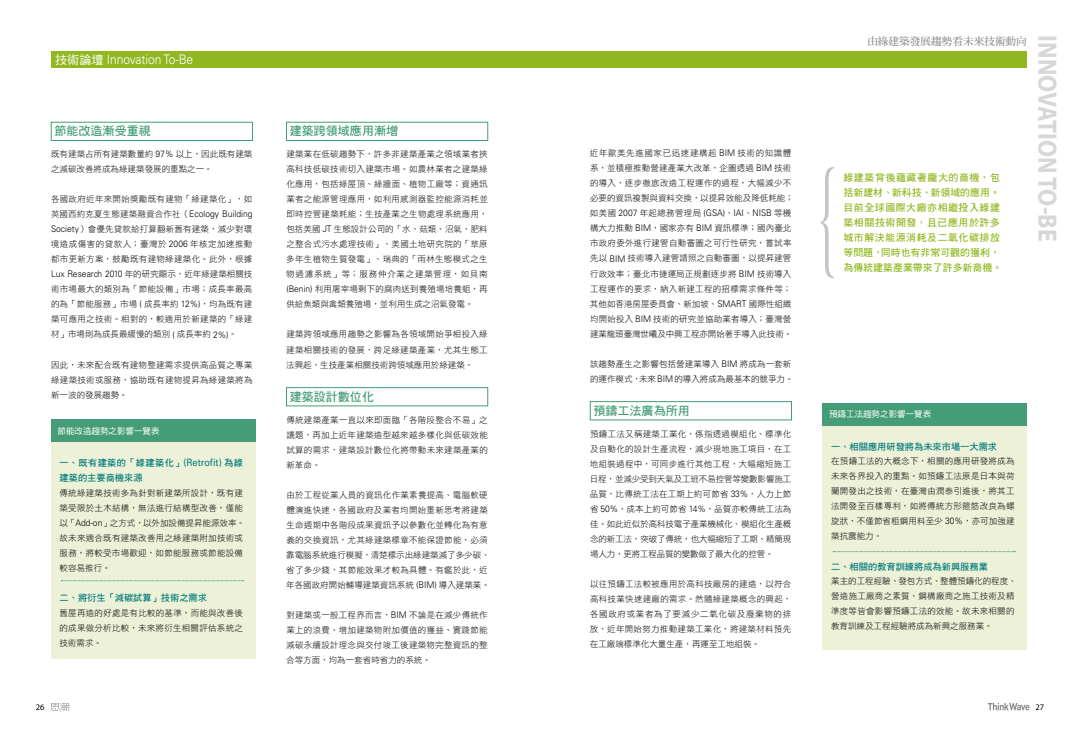
<style>
.page{position:relative;width:1078px;height:738px;background:#fff}
.page>*{position:absolute;margin:0;border:0;box-sizing:border-box;transform-origin:0 0}
.t1{font:700 26.7px "Myriad Pro";color:#d6d7d7;scale:.89 1}
.t2{font:300 13.2px "Univers LT Std";color:#fff;scale:.91 1}
.t3{font:12px "DF Hei Std W7";color:#449d77}
.t4{font:10.6px "DF Ming Std W7";color:#898989}
.t5{font:9.9px/15px "DF Hei Std W7";letter-spacing:.055em;color:#91b821}
.t6{font:9.2px "DF Hei Std W7";color:#007b7a}
.t7{font:9.2px/15px "DF Hei Std W7";letter-spacing:.025em;color:#007b7a}
.t8{font:300 9.1px "Univers LT Std";color:#000;scale:.93 1}
.t9{font:8.5px/15px "DF Hei Std W3";letter-spacing:.03em;color:#000;text-align:justify}
.t10{font:8.5px/15px "DF Hei Std W3";color:#000}
.t11{font:8.5px "DF Hei Std W5";color:#fff}
.t12{font:8.5px "Myriad Pro";color:#000}
.s1{font-family:"DF Hei Std W5";font-weight:400;font-size:12px}
.s2{font-family:"Univers LT Std";font-weight:300;font-size:9.1px}
.s3{font-family:"DF Hei Std W3";font-weight:400;font-size:8.5px}
.s4{font-family:"Univers LT Std";font-size:10.1px}
</style>
<div class="page">
<svg style="left:987px;top:703px;width:42px;height:6px"></svg>
<svg style="left:50px;top:703px;width:19px;height:7px"></svg>
<div style="left:51px;top:51px;width:975px;height:16px;background:#91b821"></div>
<div style="left:51px;top:122px;width:201px;height:18px;border:1px solid #449d77"></div>
<div style="left:286px;top:122px;width:202px;height:18px;border:1px solid #449d77"></div>
<div style="left:286px;top:387px;width:202px;height:19px;border:1px solid #449d77"></div>
<div style="left:590px;top:401px;width:201px;height:19px;border:1px solid #449d77"></div>
<div style="left:51px;top:419px;width:204px;height:239px;background:#ecf1d8"></div>
<div style="left:51px;top:419px;width:204px;height:22px;background:#449d77"></div>
<svg style="left:61px;top:580px;width:183px;height:1px"></svg>
<div style="left:822px;top:403px;width:204px;height:246px;background:#ecf1d8"></div>
<div style="left:822px;top:403px;width:204px;height:22px;background:#449d77"></div>
<svg style="left:832px;top:551px;width:183px;height:1px"></svg>
<svg style="left:820px;top:167px;width:13px;height:111px"></svg>
<h2 class="t2" style="left:55px;top:51px;width:153px"><span class="s1">技術論壇</span> Innovation To-Be</h2>
<h3 class="t3" style="left:54px;top:124px;width:98px">節能改造漸受重視</h3>
<p class="t10" style="left:51px;top:146px;width:203px">既有建築占所有建築數量約 <span class="s2">97%</span> 以上，因此既有建築之減碳改善將成為綠建築發展的重點之一。</p>
<p class="t9" style="left:51px;top:191px;width:203px">各國政府近年來開始獎勵既有建物「綠建築化」，如英國西約克夏生態建築融資合作社（<span class="s2">Ecology Building Society</span>）會優先貸款給打算翻新舊有建築，減少對環境造成傷害的貸款人；臺灣於 <span class="s2">2006</span> 年核定加速推動都市更新方案，鼓勵既有建物綠建築化。此外，根據</p>
<p class="t8" style="left:51px;top:268px;width:218px">Lux Research 2010 <span class="s3">年的研究顯示，近年綠建築相關技</span></p>
<p class="t9" style="left:51px;top:281px;width:203px">術市場最大的類別為「節能設備」市場；成長率最高的為「節能服務」市場 <span class="s2">(</span> 成長率約 <span class="s2">12%)</span>，均為既有建築可應用之技術。相對的，較適用於新建築的「綠建材」市場則為成長最緩慢的類別 <span class="s2">(</span> 成長率約 <span class="s2">2%)</span>。</p>
<p class="t9" style="left:51px;top:356px;width:203px">因此，未來配合既有建物整建需求提供高品質之專業綠建築技術或服務，協助既有建物提昇為綠建築將為新一波的發展趨勢。</p>
<p class="t11" style="left:57px;top:425px;width:104px">節能改造趨勢之影響一覽表</p>
<p class="t7" style="left:60px;top:455px;width:185px">一、既有建築的「綠建築化」<span class="s4">(Retrofit)</span> 為綠建築的主要商機來源</p>
<p class="t9" style="left:59px;top:484px;width:187px;text-align:left">傳統綠建築技術多為針對新建築所設計，既有建築受限於土木結構，無法進行結構型改善，僅能以「<span class="s2">Add-on</span>」之方式，以外加設備提昇能源效率。故未來適合既有建築改善用之綠建築附加技術或服務，將較受市場歡迎，如節能服務或節能設備較容易推行。</p>
<p class="t6" style="left:60px;top:592px;width:149px">二、將衍生「減碳試算」技術之需求</p>
<p class="t9" style="left:59px;top:604px;width:185px">舊屋再造的好處是有比較的基準，而能與改善後的成果做分析比較，未來將衍生相關評估系統之技術需求。</p>
<h3 class="t3" style="left:289px;top:124px;width:110px">建築跨領域應用漸增</h3>
<p class="t9" style="left:286px;top:146px;width:203px">建築業在低碳趨勢下，許多非建築產業之領域業者挾高科技低碳技術切入建築市場。如農林業者之建築綠化應用，包括綠屋頂、綠牆面、植物工廠等；資通訊業者之能源管理應用，如利用感測器監控能源消耗並即時控管建築耗能；生技產業之生物處理系統應用，包括美國 <span class="s2">JT</span> 生態設計公司的「水、菇類、沼氣、肥料之整合式污水處理技術」、美國土地研究院的「草原多年生植物生質發電」、瑞典的「雨林生態模式之生物過濾系統」等；服務仲介業之建築管理，如貝南<span class="s2">(Benin)</span> 利用屠宰場剩下的腐肉送到養殖場培養蛆，再供給魚類與禽類養殖場，並利用生成之沼氣發電。</p>
<p class="t9" style="left:286px;top:326px;width:203px">建築跨領域應用趨勢之影響為各領域開始爭相投入綠建築相關技術的發展，跨足綠建築產業，尤其生態工法興起，生技產業相關技術跨領域應用於綠建築。</p>
<h3 class="t3" style="left:289px;top:389px;width:86px">建築設計數位化</h3>
<p class="t9" style="left:286px;top:411px;width:203px">傳統建築產業一直以來即面臨「各階段整合不易」之議題，再加上近年建築造型越來越多樣化與低碳效能試算的需求，建築設計數位化將帶動未來建築產業的新革命。</p>
<p class="t9" style="left:286px;top:486px;width:205px;text-align:left">由於工程從業人員的資訊化作業素養提高、電腦軟硬體演進快速，各國政府及業者均開始重新思考將建築生命週期中各階段成果資訊予以參數化並轉化為有意義的交換資訊，尤其綠建築標章不能保證節能，必須靠電腦系統進行模擬，清楚標示出綠建築減了多少碳、省了多少錢，其節能效果才較為具體。有鑑於此，近年各國政府開始輔導建築資訊系統 <span class="s2">(BIM)</span> 導入建築業。</p>
<p class="t9" style="left:286px;top:606px;width:203px">對建築或一般工程界而言，<span class="s2">BIM</span> 不論是在減少傳統作業上的浪費、增加建築物附加價值的獲益、實踐節能減碳永續設計理念與交付竣工後建築物完整資訊的整合等方面，均為一套省時省力的系統。</p>
<p class="t9" style="left:589px;top:145px;width:205px;text-align:left">近年歐美先進國家已迅速建構起 <span class="s2">BIM</span> 技術的知識體系，並積極推動營建產業大改革，企圖透過 <span class="s2">BIM</span> 技術的導入，逐步徹底改造工程運作的過程，大幅減少不必要的資訊複製與資料交換，以提昇效能及降低耗能；</p>
<p class="t8" style="left:590px;top:207px;width:218px"><span class="s3">如美國</span> 2007 <span class="s3">年起總務管理局</span> (GSA)<span class="s3">、</span>IAI<span class="s3">、</span>NISB <span class="s3">等機</span></p>
<p class="t9" style="left:590px;top:220px;width:204px">構大力推動 <span class="s2">BIM</span>，國家亦有 <span class="s2">BIM</span> 資訊標準；國內臺北市政府委外進行建管自動審圖之可行性研究，嘗試率先以 <span class="s2">BIM</span> 技術導入建管請照之自動審圖，以提昇建管行政效率；臺北市捷運局正規劃逐步將 <span class="s2">BIM</span> 技術導入工程運作的要求，納入新建工程的招標需求條件等；其他如香港房屋委員會、新加坡、<span class="s2">SMART</span> 國際性組織均開始投入 <span class="s2">BIM</span> 技術的研究並協助業者導入；臺灣營建業龍頭臺灣世曦及中興工程亦開始著手導入此技術。</p>
<p class="t9" style="left:590px;top:355px;width:205px">該趨勢產生之影響包括營建業導入 <span class="s2">BIM</span> 將成為一套新的運作模式，未來<span class="s2">BIM</span>的導入將成為最基本的競爭力。</p>
<h3 class="t3" style="left:593px;top:403px;width:98px">預鑄工法廣為所用</h3>
<p class="t9" style="left:589px;top:425px;width:203px">預鑄工法又稱建築工業化，係指透過模組化、標準化及自動化的設計生產流程，減少現地施工項目，在工地組裝過程中，可同步進行其他工程，大幅縮短施工日程，並減少受到天氣及工班不易控管等變數影響施工品質，比傳統工法在工期上約可節省 <span class="s2">33%</span>，人力上節省 <span class="s2">50%</span>，成本上約可節省 <span class="s2">14%</span>，品質亦較傳統工法為佳。如此近似於高科技電子產業機械化、模組化生產概念的新工法，突破了傳統，也大幅縮短了工期、精簡現場人力，更將工程品質的變數做了最大化的控管。</p>
<p class="t9" style="left:589px;top:575px;width:203px">以往預鑄工法較被應用於高科技廠房的建造，以符合高科技業快速建廠的需求。然隨綠建築概念的興起，各國政府或業者為了要減少二氧化碳及廢棄物的排放，近年開始努力推動建築工業化，將建築材料預先在工廠端標準化大量生產，再運至工地組裝。</p>
<p class="t4" style="left:867px;top:35px;width:161px">由綠建築發展趨勢看未來技術動向</p>
<h1 class="t1" style="left:1064px;top:35px;width:233px;rotate:90deg">INNOVATION TO-BE</h1>
<p class="t5" style="left:843px;top:169px;width:160px">綠建築背後蘊藏著龐大的商機，包括新建材、新科技、新領域的應用。目前全球國際大廠亦相繼投入綠建築相關技術開發，且已應用於許多城市解決能源消耗及二氧化碳排放等問題，同時也有非常可觀的獲利，為傳統建築產業帶來了許多新商機。</p>
<p class="t11" style="left:828px;top:409px;width:104px">預鑄工法趨勢之影響一覽表</p>
<p class="t6" style="left:831px;top:441px;width:167px">一、相關應用研發將為未來市場一大需求</p>
<p class="t9" style="left:830px;top:453px;width:185px">在預鑄工法的大概念下，相關的應用研發將成為未來各界投入的重點。如預鑄工法原是日本與荷蘭開發出之技術，在臺灣由潤泰引進後，將其工法開發至百樣專利，如將傳統方形箍筋改良為螺旋狀，不僅節省粗鋼用料至少 <span class="s2">30%</span>，亦可加強建築抗震能力。</p>
<p class="t6" style="left:831px;top:561px;width:158px">二、相關的教育訓練將成為新興服務業</p>
<p class="t9" style="left:830px;top:573px;width:187px;text-align:left">業主的工程經驗、發包方式、整體預鑄化的程度、營造施工廠商之素質、鋼構廠商之施工技術及精準度等皆會影響預鑄工法的效能。故未來相關的教育訓練及工程經驗將成為新興之服務業。</p>
<p class="t12" style="left:36px;top:701px;width:10px">26</p>
<p class="t12" style="left:1035px;top:701px;width:10px">27</p>
</div>
